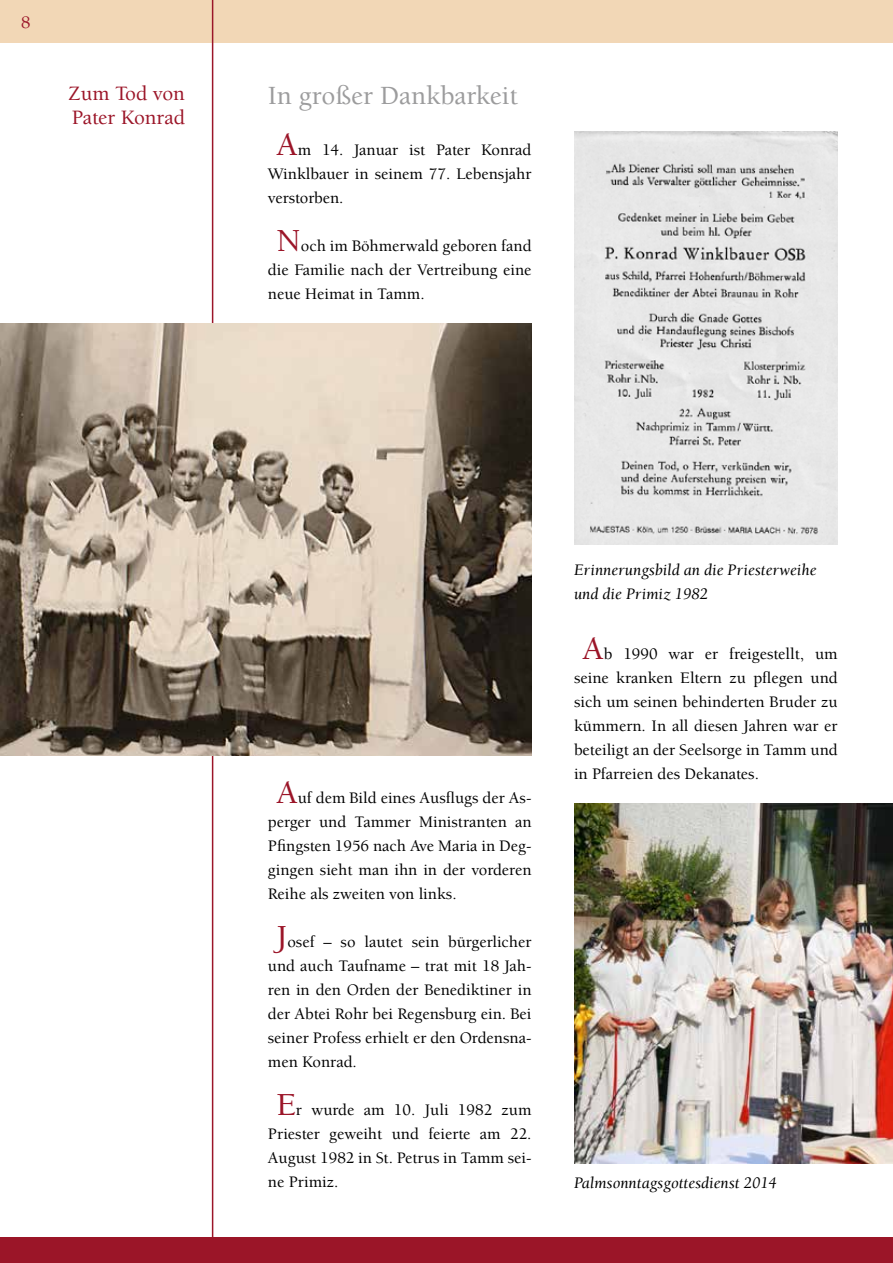
<style>
.page{position:relative;width:893px;height:1263px;background:#fff}
.page>*{position:absolute;margin:0;border:0;box-sizing:border-box;transform-origin:0 0}
.t1{font:500 27px "Berkeley Std";color:#9c9c9d}
.t2{font:500 21px/24px "Berkeley Std";color:#9b1528}
.t3{font:500 18px "Berkeley Std";color:#9b1528}
.t4{font:500 16.5px/24px "Berkeley Std";color:#000;text-align:justify}
.t5{font:italic 16.5px/24px "Berkeley Std";color:#000}
.s1{font-size:33px;color:#9b1528}
</style>
<div class="page">
<div style="left:0;top:1237px;width:893px;height:26px;background:#9b1528"></div>
<div style="left:0;top:0;width:893px;height:43px;background:#f2d7b6"></div>
<hr style="left:212px;top:0;width:1px;height:1263px;background:#9b1528">
<img style="left:0;top:323px;width:531px;height:432px">
<img style="left:574px;top:132px;width:264px;height:413px">
<img style="left:574px;top:803px;width:319px;height:360px">
<p class="t3" style="left:21px;top:13px;width:11px">8</p>
<p class="t2" style="left:68px;top:82px;width:118px">Zum Tod von<br>Pater Konrad</p>
<h1 class="t1" style="left:268px;top:81px;width:251px">In großer Dankbarkeit</h1>
<p class="t4" style="left:268px;top:138px;width:265px;text-indent:8px"><span class="s1">A</span>m 14. Januar ist Pater Konrad Winklbauer in seinem 77. Lebensjahr verstorben.</p>
<p class="t4" style="left:268px;top:234px;width:265px;text-indent:8px"><span class="s1">N</span>och im Böhmerwald geboren fand die Familie nach der Vertreibung eine neue Heimat in Tamm.</p>
<p class="t4" style="left:268px;top:786px;width:265px;text-indent:8px"><span class="s1">A</span>uf dem Bild eines Ausflugs der As&shy;perger und Tammer Ministranten an Pfingsten 1956 nach Ave Maria in Deg&shy;gingen sieht man ihn in der vorderen Reihe als zweiten von links.</p>
<p class="t4" style="left:268px;top:930px;width:265px;text-indent:8px"><span class="s1">J</span>osef – so lautet sein bürgerlicher und auch Taufname – trat mit 18 Jah&shy;ren in den Orden der Benediktiner in der Abtei Rohr bei Regensburg ein. Bei seiner Profess erhielt er den Ordensna&shy;men Konrad.</p>
<p class="t4" style="left:268px;top:1098px;width:265px;text-indent:8px"><span class="s1">E</span>r wurde am 10. Juli 1982 zum Priester geweiht und feierte am 22.<br>August 1982 in St. Petrus in Tamm sei&shy;ne Primiz.</p>
<p class="t5" style="left:574px;top:558px;width:244px">Erinnerungsbild an die Priesterweihe und die Primiz 1982</p>
<p class="t4" style="left:574px;top:642px;width:265px;text-indent:8px"><span class="s1">A</span>b 1990 war er freigestellt, um seine kranken Eltern zu pflegen und sich um seinen behinderten Bruder zu kümmern. In all diesen Jahren war er beteiligt an der Seelsorge in Tamm und in Pfarreien des Dekanates.</p>
<p class="t5" style="left:574px;top:1171px;width:204px">Palmsonntagsgottesdienst 2014</p>
</div>
